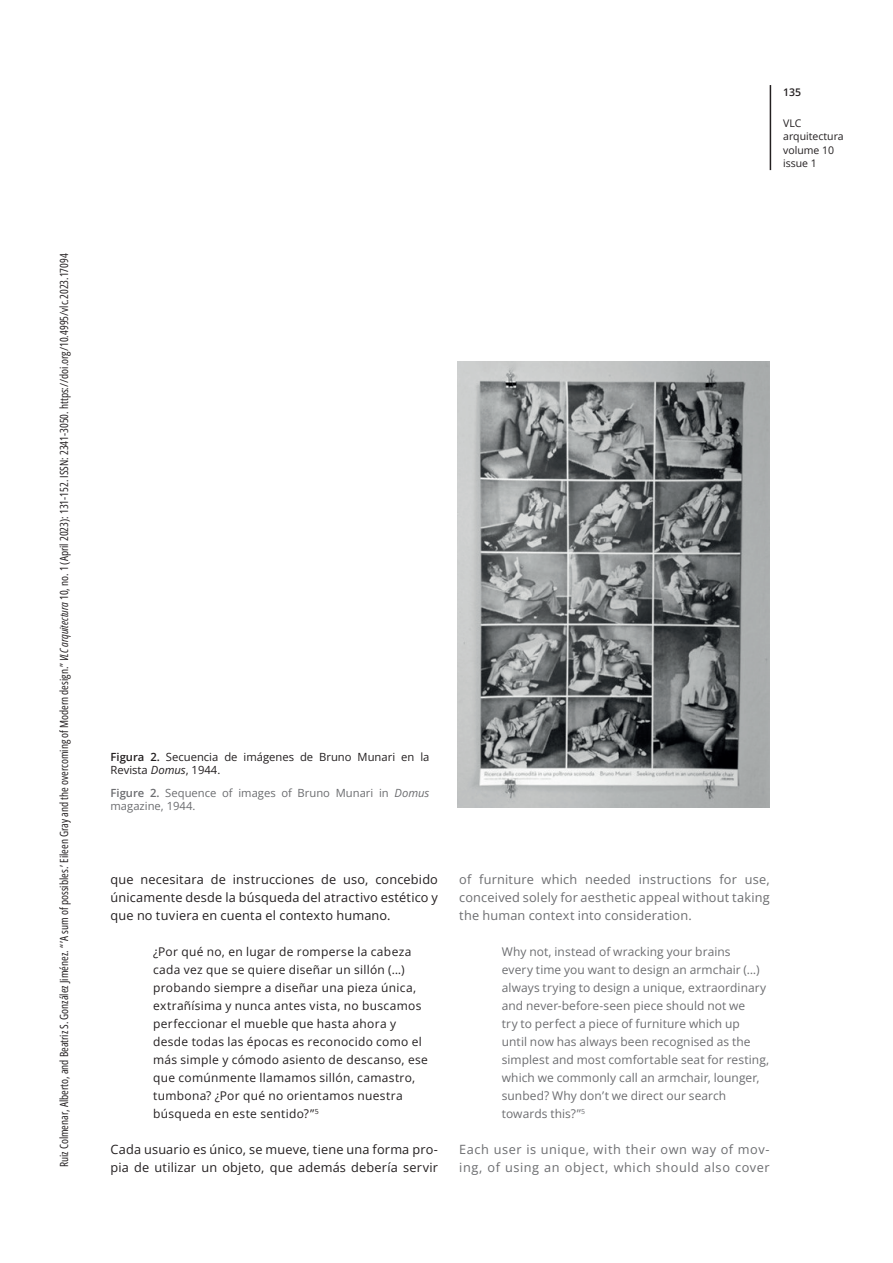
<style>
.page{position:relative;width:893px;height:1263px;background:#fff}
.page>*{position:absolute;margin:0;border:0;box-sizing:border-box;transform-origin:0 0}
.VLC_ARQ-TEXTO_GRAL_E{font:12.75px/18px "Open Sans";letter-spacing:.015em;color:#231f20;text-align:justify}
.VLC_ARQ-TEXTO_GRAL_U{font:12.75px/18px "Open Sans";letter-spacing:.04em;color:#6c6d70;text-align:justify}
.VLC_ARQ-CITA_esp{font:12px/18px "Open Sans";letter-spacing:.025em;color:#231f20}
.VLC_ARQ-CITA_uk{font:12px/18px "Open Sans";letter-spacing:.005em;color:#6c6d70}
.t1{font:11.25px "Open Sans Condensed";color:#231f20}
.VLC_ARQ-PIE_FOTO_ES{font:11.25px/13.5px "Open Sans";color:#231f20}
.VLC_ARQ-PIE_FOTO_uk{font:11.25px/13.5px "Open Sans";color:#6c6d70}
.t2{font:10.5px/13.5px "Open Sans";color:#231f20}
.t3{font:600 10.5px "Open Sans";color:#231f20}
.s1{font-style:italic}
.s2{font-weight:600}
</style>
<div class="page">
<hr style="left:770px;top:85px;width:1px;height:85px;background:#231f20">
<img style="left:457px;top:361px;width:313px;height:446px">
<p class="t1" style="left:56px;top:1167px;width:915px;rotate:-90deg">Ruiz Colmenar, Alberto, and Beatriz S. González Jiménez. “ ’A sum of possibles.’ Eileen Gray and the overcoming of Modern design.” <span class="s1">VLC arquitectura</span> 10, no. 1 (April 2023): 131-152. ISSN: 2341-3050. https://doi.org/10.4995/vlc.2023.17094</p>
<p class="t3" style="left:783px;top:85px;width:20px">135</p>
<p class="t2" style="left:783px;top:116px;width:62px">VLC arquitectura volume 10 issue 1</p>
<p class="VLC_ARQ-PIE_FOTO_ES" style="left:111px;top:749px;width:320px"><span class="s2">Figura 2.</span> Secuencia de imágenes de Bruno Munari en la<br>Revista <span class="s1">Domus</span>, 1944.</p>
<p class="VLC_ARQ-PIE_FOTO_uk" style="left:111px;top:785px;width:320px"><span class="s2">Figure 2.</span> Sequence of images of Bruno Munari in <span class="s1">Domus </span>magazine, 1944.</p>
<p class="VLC_ARQ-TEXTO_GRAL_E" style="left:111px;top:869px;width:329px">que necesitara de instrucciones de uso, concebido únicamente desde la búsqueda del atractivo estético y que no tuviera en cuenta el contexto humano.</p>
<p class="VLC_ARQ-CITA_esp" style="left:153px;top:942px;width:276px">¿Por qué no, en lugar de romperse la cabeza cada vez que se quiere diseñar un sillón (…) probando siempre a diseñar una pieza única, extrañísima y nunca antes vista, no buscamos perfeccionar el mueble que hasta ahora y desde todas las épocas es reconocido como el más simple y cómodo asiento de descanso, ese que comúnmente llamamos sillón, camastro, tumbona? ¿Por qué no orientamos nuestra búsqueda en este sentido?”<sup>5</sup></p>
<p class="VLC_ARQ-TEXTO_GRAL_E" style="left:111px;top:1139px;width:329px">Cada usuario es único, se mueve, tiene una forma pro&shy;pia de utilizar un objeto, que además debería servir</p>
<p class="VLC_ARQ-TEXTO_GRAL_U" style="left:459px;top:869px;width:312px">of furniture which needed instructions for use, conceived solely for aesthetic appeal without taking the human context into consideration.</p>
<p class="VLC_ARQ-CITA_uk" style="left:502px;top:942px;width:269px">Why not, instead of wracking your brains<br>every time you want to design an armchair (…) always trying to design a unique, extraordinary and never-before-seen piece should not we<br>try to perfect a piece of furniture which up<br>until now has always been recognised as the simplest and most comfortable seat for resting, which we commonly call an armchair, lounger, sunbed? Why don’t we direct our search towards this?”<sup>5</sup></p>
<p class="VLC_ARQ-TEXTO_GRAL_U" style="left:459px;top:1139px;width:312px">Each user is unique, with their own way of mov&shy;ing, of using an object, which should also cover</p>
</div>
